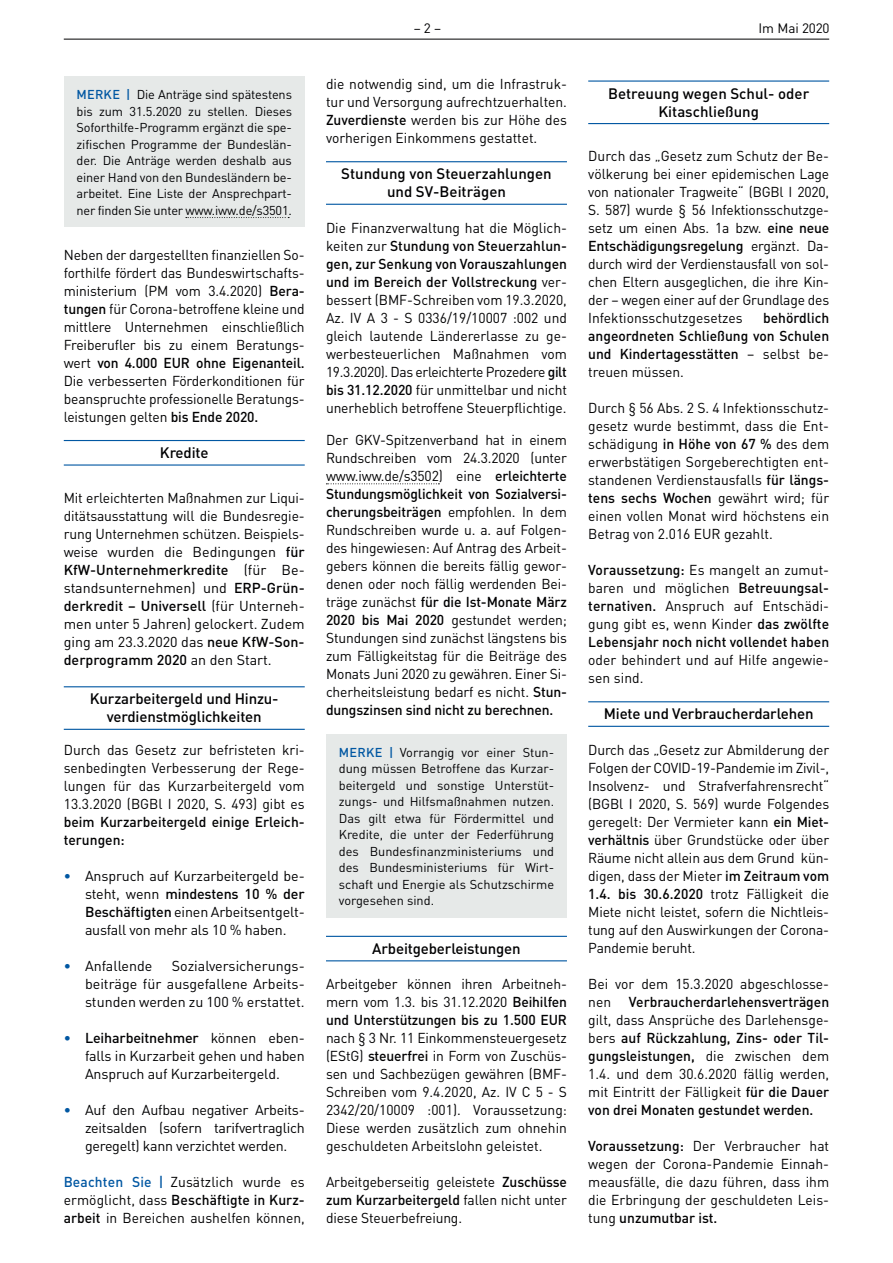
<style>
.page{position:relative;width:893px;height:1263px;background:#fff}
.page>*{position:absolute;margin:0;border:0;box-sizing:border-box;transform-origin:0 0}
.t1{font:500 15px/18px "DIN Pro";letter-spacing:-.01em;color:#000002;text-align:center}
.t2{font:14.25px/18px "DIN Pro";letter-spacing:-.01em;color:#000002;text-align:justify}
.t3{font:500 14.25px/18px "DIN Pro";color:#000002;text-align:justify}
.t4{font:13.5px "DIN Pro";color:#000002}
.t5{font:12.75px/16.5px "DIN Pro";letter-spacing:-.015em;color:#000002;text-align:justify}
.s1{font-weight:500;color:#0157a2}
.s2{font-weight:500}
.s3{font-weight:400}
</style>
<div class="page">
<hr style="left:64px;top:39px;width:765px;height:1px;background:#000002">
<hr style="left:64px;top:440px;width:241px;height:1px;background:#0157a2">
<hr style="left:64px;top:464px;width:241px;height:2px;background:#0157a2">
<hr style="left:64px;top:686px;width:241px;height:1px;background:#0157a2">
<hr style="left:64px;top:729px;width:241px;height:1px;background:#0157a2">
<div style="left:64px;top:77px;width:241px;height:150px;background:#e6e9e8"></div>
<svg style="left:186px;top:217px;width:103px;height:1px"></svg>
<hr style="left:326px;top:161px;width:241px;height:1px;background:#0157a2">
<hr style="left:326px;top:204px;width:241px;height:1px;background:#0157a2">
<svg style="left:326px;top:483px;width:113px;height:1px"></svg>
<hr style="left:326px;top:936px;width:241px;height:1px;background:#0157a2">
<hr style="left:326px;top:960px;width:241px;height:1px;background:#0157a2">
<div style="left:326px;top:734px;width:241px;height:184px;background:#e6e9e8"></div>
<hr style="left:588px;top:80px;width:241px;height:2px;background:#0157a2">
<hr style="left:588px;top:123px;width:241px;height:1px;background:#0157a2">
<hr style="left:588px;top:701px;width:241px;height:1px;background:#0157a2">
<hr style="left:588px;top:726px;width:241px;height:1px;background:#0157a2">
<p class="t5" style="left:77px;top:86px;width:217px"><span class="s1">MERKE |</span> Die Anträge sind spätestens bis zum 31.5.2020 zu stellen. Dieses Soforthilfe-Programm ergänzt die spe&shy;zifischen Programme der Bundeslän&shy;der. Die Anträge werden deshalb aus einer Hand von den Bundesländern be&shy;arbeitet. Eine Liste der Ansprechpart&shy;ner finden Sie unter www.iww.de/s3501.</p>
<p class="t2" style="left:64px;top:245px;width:242px">Neben der dargestellten finanziellen So&shy;forthilfe fördert das Bundeswirtschafts&shy;ministerium (PM vom 3.4.2020) <span class="s2">Bera&shy;tungen</span> für Corona-betroffene kleine und mittlere Unternehmen einschließlich Freiberufler bis zu einem Beratungs&shy;wert <span class="s2">von 4.000 EUR ohne Eigenanteil.<br></span>Die verbesserten Förderkonditionen für beanspruchte professionelle Beratungs&shy;leistungen gelten <span class="s2">bis Ende 2020.</span></p>
<p class="t1" style="left:160px;top:443px;width:50px">Kredite</p>
<p class="t2" style="left:64px;top:489px;width:242px">Mit erleichterten Maßnahmen zur Liqui&shy;ditätsausstattung will die Bundesregie&shy;rung Unternehmen schützen. Beispiels&shy;weise wurden die Bedingungen <span class="s2">für KfW-Unternehmerkredite</span> (für Be&shy;standsunternehmen) und <span class="s2">ERP-Grün&shy;derkredit – Universell</span> (für Unterneh&shy;men unter 5 Jahren) gelockert. Zudem ging am 23.3.2020 das <span class="s2">neue KfW-Son&shy;derprogramm 2020</span> an den Start.</p>
<p class="t1" style="left:90px;top:689px;width:190px">Kurzarbeitergeld und Hinzu&shy;verdienstmöglichkeiten</p>
<p class="t2" style="left:64px;top:741px;width:242px">Durch das Gesetz zur befristeten kri&shy;senbedingten Verbesserung der Rege&shy;lungen für das Kurzarbeitergeld vom 13.3.2020 (BGBl I 2020, S. 493) gibt es</p>
<p class="t3" style="left:64px;top:813px;width:242px">beim Kurzarbeitergeld einige Erleich&shy;terungen:</p>
<p class="t2" style="left:85px;top:867px;width:221px;text-indent:-21px"><span class="s1">•</span> Anspruch auf Kurzarbeitergeld be&shy;steht, wenn <span class="s2">mindestens 10 % der Beschäftigten</span> einen Arbeitsentgelt&shy;ausfall von mehr als 10 % haben.</p>
<p class="t2" style="left:64px;top:957px;width:90px"><span class="s1">•</span> Anfallende</p>
<p class="t2" style="left:85px;top:957px;width:221px;text-indent:87px">Sozialversicherungs&shy;beiträge für ausgefallene Arbeits&shy;stunden werden zu 100 % erstattet.</p>
<p class="t2" style="left:85px;top:1029px;width:221px;text-indent:-21px"><span class="s1">•</span> <span class="s2">Leiharbeitnehmer</span> können eben&shy;falls in Kurzarbeit gehen und haben Anspruch auf Kurzarbeitergeld.</p>
<p class="t2" style="left:85px;top:1101px;width:221px;text-indent:-21px"><span class="s1">•</span> Auf den Aufbau negativer Arbeits&shy;zeitsalden (sofern tarifvertraglich geregelt) kann verzichtet werden.</p>
<p class="t2" style="left:64px;top:1173px;width:242px"><span class="s1">Beachten Sie |</span> Zusätzlich wurde es ermöglicht, dass <span class="s2">Beschäftigte in Kurz&shy;arbeit</span> in Bereichen aushelfen können,</p>
<p class="t4" style="left:414px;top:19px;width:29px">– 2 –</p>
<p class="t4" style="left:758px;top:19px;width:73px">Im Mai 2020</p>
<p class="t2" style="left:326px;top:75px;width:242px">die notwendig sind, um die Infrastruk&shy;tur und Versorgung aufrechtzuerhalten.<br><span class="s2">Zuverdienste</span> werden bis zur Höhe des vorherigen Einkommens gestattet.</p>
<p class="t1" style="left:341px;top:164px;width:212px">Stundung von Steuerzahlungen und SV-Beiträgen</p>
<p class="t2" style="left:326px;top:219px;width:242px">Die Finanzverwaltung hat die Möglich&shy;keiten zur <span class="s2">Stundung von Steuerzahlun&shy;gen, zur Senkung von Vorauszahlungen und im Bereich der Vollstreckung</span> ver&shy;bessert (BMF-Schreiben vom 19.3.2020, Az. IV A 3 - S 0336/19/10007 :002 und gleich lautende Ländererlasse zu ge&shy;werbesteuerlichen Maßnahmen vom 19.3.2020). Das erleichterte Prozedere <span class="s2">gilt bis 31.12.2020</span> für unmittelbar und nicht unerheblich betroffene Steuerpflichtige.</p>
<p class="t2" style="left:326px;top:430px;width:242px">Der GKV-Spitzenverband hat in einem Rundschreiben vom 24.3.2020 (unter www.iww.de/s3502) eine <span class="s2">erleichterte Stundungsmöglichkeit von Sozialversi&shy;cherungsbeiträgen</span> empfohlen. In dem Rundschreiben wurde u. a. auf Folgen&shy;des hingewiesen: Auf Antrag des Arbeit&shy;gebers können die bereits fällig gewor&shy;denen oder noch fällig werdenden Bei&shy;träge zunächst <span class="s2">für die Ist-Monate März 2020 bis Mai 2020</span> gestundet werden; Stundungen sind zunächst längstens bis zum Fälligkeitstag für die Beiträge des Monats Juni 2020 zu gewähren. Einer Si&shy;cherheitsleistung bedarf es nicht. <span class="s2">Stun&shy;dungszinsen sind nicht zu berechnen.</span></p>
<p class="t5" style="left:339px;top:743px;width:217px"><span class="s1">MERKE |</span> Vorrangig vor einer Stun&shy;dung müssen Betroffene das Kurzar&shy;beitergeld und sonstige Unterstüt&shy;zungs- und Hilfsmaßnahmen nutzen.<br>Das gilt etwa für Fördermittel und Kredite, die unter der Federführung des Bundesfinanzministeriums und des Bundesministeriums für Wirt&shy;schaft und Energie als Schutzschirme vorgesehen sind.</p>
<p class="t1" style="left:372px;top:939px;width:150px">Arbeitgeberleistungen</p>
<p class="t2" style="left:326px;top:975px;width:242px">Arbeitgeber können ihren Arbeitneh&shy;mern vom 1.3. bis 31.12.2020 <span class="s2">Beihilfen und Unterstützungen bis zu 1.500 EUR</span></p>
<p class="t2" style="left:326px;top:1029px;width:242px">nach § 3 Nr. 11 Einkommensteuergesetz (EStG) <span class="s2">steuerfrei</span> in Form von Zuschüs&shy;sen und Sachbezügen gewähren (BMF-Schreiben vom 9.4.2020, Az. IV C 5 - S 2342/20/10009 :001). Voraussetzung:<br>Diese werden zusätzlich zum ohnehin geschuldeten Arbeitslohn geleistet.</p>
<p class="t2" style="left:326px;top:1173px;width:242px">Arbeitgeberseitig geleistete <span class="s2">Zuschüsse zum Kurzarbeitergeld</span> fallen nicht unter diese Steuerbefreiung.</p>
<p class="t1" style="left:608px;top:84px;width:203px">Betreuung wegen Schul- oder<br>Kitaschließung</p>
<p class="t2" style="left:588px;top:147px;width:242px">Durch das „Gesetz zum Schutz der Be&shy;völkerung bei einer epidemischen Lage von nationaler Tragweite“ (BGBl I 2020, S. 587) wurde § 56 Infektionsschutzge&shy;setz um einen Abs. 1a bzw. <span class="s2">eine neue Entschädigungsregelung</span> ergänzt. Da&shy;durch wird der Verdienstausfall von sol&shy;chen Eltern ausgeglichen, die ihre Kin&shy;der – wegen einer auf der Grundlage des Infektionsschutzgesetzes</p>
<p class="t3" style="left:588px;top:309px;width:242px;text-indent:175px">behördlich angeordneten Schließung von Schulen und Kindertagesstätten <span class="s3">– selbst be&shy;treuen müssen.</span></p>
<p class="t2" style="left:588px;top:399px;width:242px">Durch § 56 Abs. 2 S. 4 Infektionsschutz&shy;gesetz wurde bestimmt, dass die Ent&shy;schädigung <span class="s2">in Höhe von 67 %</span> des dem erwerbstätigen Sorgeberechtigten ent&shy;standenen Verdienstausfalls <span class="s2">für längs&shy;tens sechs Wochen</span> gewährt wird; für einen vollen Monat wird höchstens ein Betrag von 2.016 EUR gezahlt.</p>
<p class="t3" style="left:588px;top:561px;width:242px">Voraussetzung: <span class="s3">Es mangelt an zumut&shy;baren und möglichen</span> Betreuungsal&shy;ternativen. <span class="s3">Anspruch auf Entschädi&shy;gung gibt es, wenn Kinder</span> das zwölfte Lebensjahr noch nicht vollendet haben</p>
<p class="t2" style="left:588px;top:651px;width:242px">oder behindert und auf Hilfe angewie&shy;sen sind.</p>
<p class="t1" style="left:604px;top:704px;width:211px">Miete und Verbraucherdarlehen</p>
<p class="t2" style="left:588px;top:741px;width:242px">Durch das „Gesetz zur Abmilderung der Folgen der COVID-19-Pandemie im Zivil-, Insolvenz- und Strafverfahrensrecht“ (BGBl I 2020, S. 569) wurde Folgendes geregelt: Der Vermieter kann <span class="s2">ein Miet&shy;verhältnis</span> über Grundstücke oder über Räume nicht allein aus dem Grund kün&shy;digen, dass der Mieter <span class="s2">im Zeitraum vom 1.4. bis 30.6.2020</span> trotz Fälligkeit die Miete nicht leistet, sofern die Nichtleis&shy;tung auf den Auswirkungen der Corona-Pandemie beruht.</p>
<p class="t2" style="left:588px;top:975px;width:242px">Bei vor dem 15.3.2020 abgeschlosse&shy;nen</p>
<p class="t3" style="left:629px;top:993px;width:202px">Verbraucherdarlehensverträgen</p>
<p class="t2" style="left:588px;top:1011px;width:242px">gilt, dass Ansprüche des Darlehensge&shy;bers <span class="s2">auf Rückzahlung, Zins- oder Til&shy;gungsleistungen,</span> die zwischen dem 1.4. und dem 30.6.2020 fällig werden, mit Eintritt der Fälligkeit <span class="s2">für die Dauer von drei Monaten gestundet werden.</span></p>
<p class="t2" style="left:588px;top:1137px;width:242px"><span class="s2">Voraussetzung:</span> Der Verbraucher hat wegen der Corona-Pandemie Einnah&shy;meausfälle, die dazu führen, dass ihm die Erbringung der geschuldeten Leis&shy;tung <span class="s2">unzumutbar ist.</span></p>
</div>
